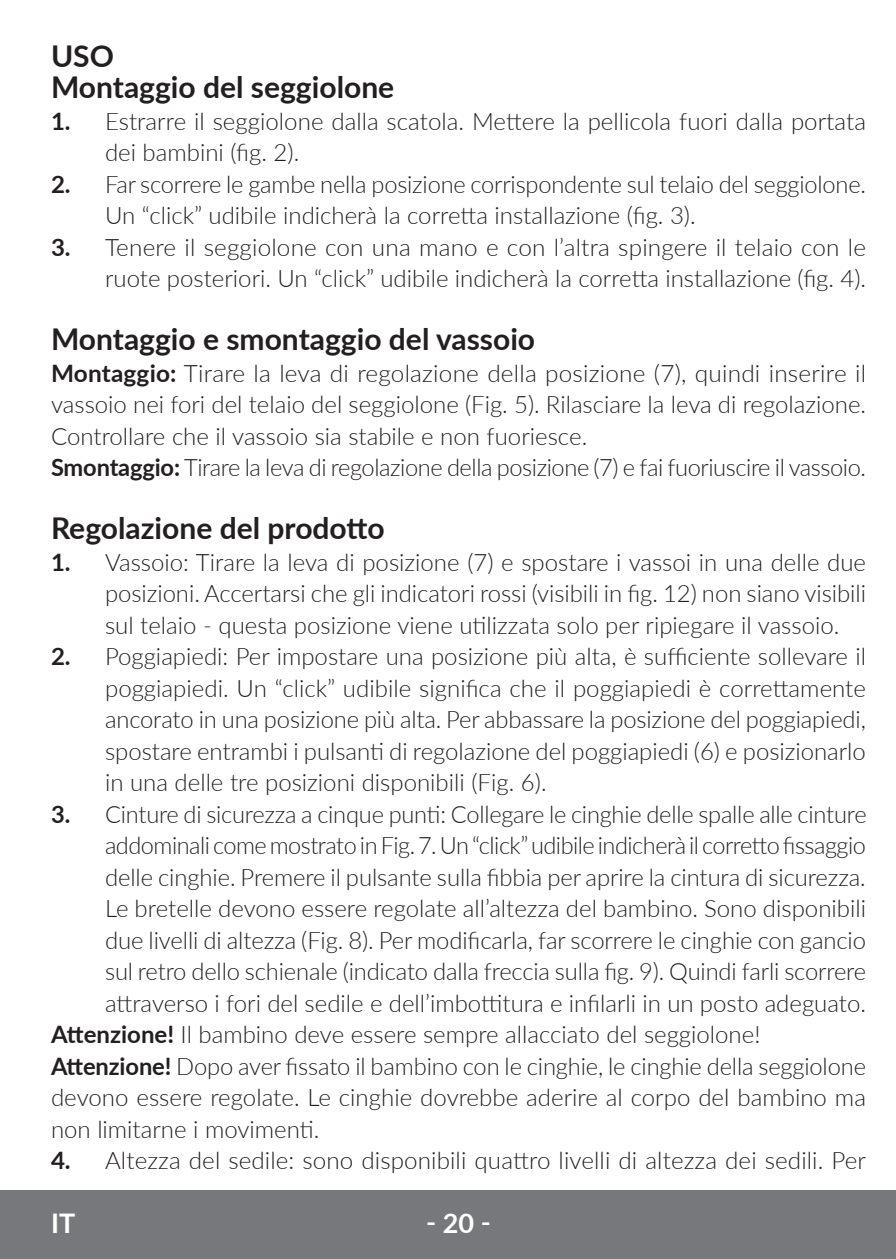
<style>
.page{position:relative;width:896px;height:1259px;background:#fff}
.page>*{position:absolute;margin:0;border:0;box-sizing:border-box;transform-origin:0 0}
.t1{font:700 30px/31.5px "Lato";color:#231f20}
.t2{font:700 27px "Lato";color:#fff}
.t3{font:300 24px/31.5px "Lato";color:#231f20}
.t4{font:300 24px "Lato";letter-spacing:-.02em;color:#231f20}
.s1{font-weight:700}
</style>
<div class="page">
<div style="left:0;top:1190px;width:895px;height:69px;background:#76787b"></div>
<p class="t1" style="left:51px;top:40px;width:345px">USO<br>Montaggio del seggiolone</p>
<p class="t3" style="left:105px;top:104px;width:762px;text-indent:-54px"><span class="s1">1.</span> Estrarre il seggiolone dalla scatola. Mettere la pellicola fuori dalla portata dei bambini (fig. 2).</p>
<p class="t3" style="left:105px;top:167px;width:762px;text-indent:-54px"><span class="s1">2.</span> Far scorrere le gambe nella posizione corrispondente sul telaio del seggiolone.<br>Un “click” udibile indicherà la corretta installazione (fig. 3).</p>
<p class="t3" style="left:51px;top:230px;width:816px;text-align:right"><span class="s1">3.</span> Tenere il seggiolone con una mano e con l’altra spingere il telaio con le ruote posteriori. Un “click” udibile indicherà la corretta installazione (fig. 4).</p>
<p class="t1" style="left:51px;top:322px;width:485px">Montaggio e smontaggio del vassoio</p>
<p class="t3" style="left:51px;top:356px;width:816px"><span class="s1">Montaggio:</span> Tirare la leva di regolazione della posizione (7), quindi inserire il vassoio nei fori del telaio del seggiolone (Fig. 5). Rilasciare la leva di regolazione.<br>Controllare che il vassoio sia stabile e non fuoriesce.<br><span class="s1">Smontaggio:</span> Tirare la leva di regolazione della posizione (7) e fai fuoriuscire il vassoio.</p>
<p class="t1" style="left:51px;top:511px;width:335px">Regolazione del prodotto</p>
<p class="t3" style="left:105px;top:545px;width:762px;text-align:justify;text-indent:-54px"><span class="s1">1.</span> Vassoio: Tirare la leva di posizione (7) e spostare i vassoi in una delle due posizioni. Accertarsi che gli indicatori rossi (visibili in fig. 12) non siano visibili sul telaio - questa posizione viene utilizzata solo per ripiegare il vassoio.</p>
<p class="t3" style="left:105px;top:640px;width:762px;text-align:justify;text-indent:-54px"><span class="s1">2.</span> Poggiapiedi: Per impostare una posizione più alta, è sufficiente sollevare il poggiapiedi. Un “click” udibile significa che il poggiapiedi è correttamente ancorato in una posizione più alta. Per abbassare la posizione del poggiapiedi, spostare entrambi i pulsanti di regolazione del poggiapiedi (6) e posizionarlo in una delle tre posizioni disponibili (Fig. 6).</p>
<p class="t3" style="left:51px;top:797px;width:817px"><span class="s1">3.</span> Cinture di sicurezza a cinque punti: Collegare le cinghie delle spalle alle cinture</p>
<p class="t4" style="left:105px;top:829px;width:762px">addominali come mostrato in Fig. 7. Un “click” udibile indicherà il corretto fissaggio</p>
<p class="t3" style="left:105px;top:860px;width:762px">delle cinghie. Premere il pulsante sulla fibbia per aprire la cintura di sicurezza.</p>
<p class="t3" style="left:105px;top:892px;width:762px">Le bretelle devono essere regolate all’altezza del bambino. Sono disponibili</p>
<p class="t3" style="left:105px;top:923px;width:762px">due livelli di altezza (Fig. 8). Per modificarla, far scorrere le cinghie con gancio</p>
<p class="t3" style="left:105px;top:955px;width:762px">sul retro dello schienale (indicato dalla freccia sulla fig. 9). Quindi farli scorrere</p>
<p class="t3" style="left:105px;top:986px;width:762px">attraverso i fori del sedile e dell’imbottitura e infilarli in un posto adeguato.</p>
<p class="t3" style="left:51px;top:1018px;width:711px"><span class="s1">Attenzione!</span> Il bambino deve essere sempre allacciato del seggiolone!</p>
<p class="t3" style="left:51px;top:1049px;width:816px"><span class="s1">Attenzione!</span> Dopo aver fissato il bambino con le cinghie, le cinghie della seggiolone</p>
<p class="t3" style="left:51px;top:1081px;width:816px">devono essere regolate. Le cinghie dovrebbe aderire al corpo del bambino ma</p>
<p class="t3" style="left:51px;top:1112px;width:270px">non limitarne i movimenti.</p>
<p class="t3" style="left:51px;top:1144px;width:816px"><span class="s1">4.</span> Altezza del sedile: sono disponibili quattro livelli di altezza dei sedili. Per</p>
<p class="t2" style="left:51px;top:1207px;width:26px">IT</p>
<p class="t2" style="left:426px;top:1203px;width:66px">‑ 20 ‑</p>
</div>
